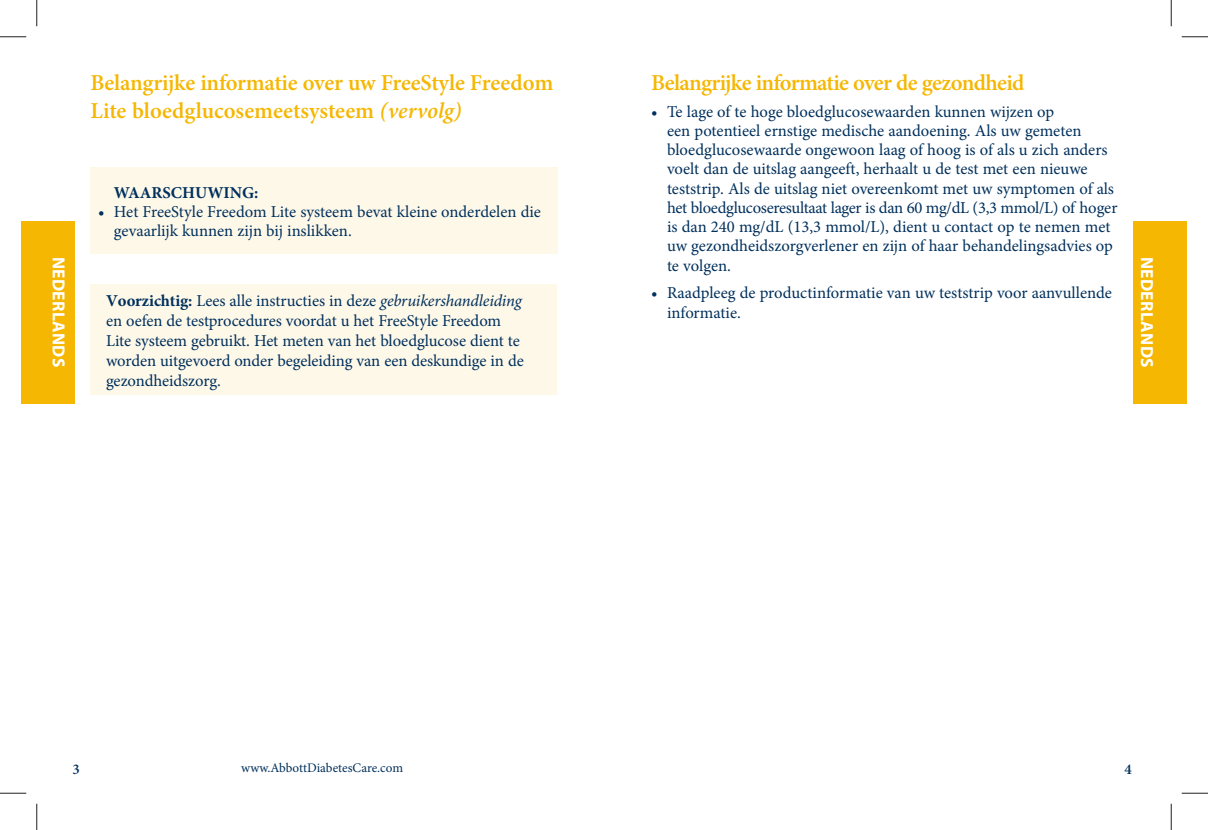
<style>
.page{position:relative;width:1208px;height:830px;background:#fff}
.page>*{position:absolute;margin:0;border:0;box-sizing:border-box;transform-origin:0 0}
.t1{font:600 22.75px/28px "Minion Pro";letter-spacing:-.01em;color:#f5b702}
.t2{font:600 22.75px "Minion Pro";letter-spacing:-.03em;color:#f5b702}
.t3{font:700 17.5px "Myriad Pro";letter-spacing:.02em;color:#fff}
.t4{font:16.62px/19.2px "Minion Pro";letter-spacing:-.005em;color:#00305c}
.t5{font:700 16.62px "Minion Pro";color:#00305c}
.t6{font:600 14.88px "Minion Pro";color:#00305c}
.t7{font:13.12px "Minion Pro";color:#00305c}
.s1{font-style:italic}
.s2{font-weight:700}
</style>
<div class="page">
<div style="left:21px;top:221px;width:54px;height:183px;background:#f5b702"></div>
<div style="left:1133px;top:221px;width:53px;height:182px;background:#f5b702"></div>
<div style="left:90px;top:167px;width:467px;height:87px;background:#fef8e9"></div>
<div style="left:90px;top:284px;width:467px;height:111px;background:#fef8e9"></div>
<svg style="left:0;top:36px;width:26px;height:1px"></svg>
<svg style="left:1181px;top:36px;width:27px;height:1px"></svg>
<svg style="left:0;top:792px;width:26px;height:1px"></svg>
<svg style="left:1181px;top:792px;width:27px;height:1px"></svg>
<svg style="left:36px;top:0;width:1px;height:26px"></svg>
<svg style="left:36px;top:803px;width:1px;height:27px"></svg>
<svg style="left:1170px;top:0;width:1px;height:26px"></svg>
<svg style="left:1170px;top:803px;width:1px;height:27px"></svg>
<p class="t3" style="left:70px;top:257px;width:112px;rotate:90deg">NEDERLANDS</p>
<h1 class="t1" style="left:90px;top:68px;width:464px">Belangrijke informatie over uw FreeStyle Freedom<br>Lite bloedglucosemeetsysteem <span class="s1">(vervolg)</span></h1>
<p class="t5" style="left:114px;top:180px;width:146px">WAARSCHUWING:</p>
<p class="t4" style="left:114px;top:202px;width:428px;text-indent:-16px">• Het FreeStyle Freedom Lite systeem bevat kleine onderdelen die gevaarlijk kunnen zijn bij inslikken.</p>
<p class="t4" style="left:106px;top:290px;width:419px;line-height:19.9px"><span class="s2">Voorzichtig:</span> Lees alle instructies in deze <span class="s1">gebruikershandleiding </span>en oefen de testprocedures voordat u het FreeStyle Freedom Lite systeem gebruikt. Het meten van het bloedglucose dient te worden uitgevoerd onder begeleiding van een deskundige in de gezondheidszorg.</p>
<h1 class="t2" style="left:651px;top:66px;width:375px">Belangrijke informatie over de gezondheid</h1>
<p class="t4" style="left:667px;top:102px;width:452px;text-indent:-16px">• Te lage of te hoge bloedglucosewaarden kunnen wijzen op<br>een potentieel ernstige medische aandoening. Als uw gemeten bloedglucosewaarde ongewoon laag of hoog is of als u zich anders voelt dan de uitslag aangeeft, herhaalt u de test met een nieuwe teststrip. Als de uitslag niet overeenkomt met uw symptomen of als het bloedglucoseresultaat lager is dan 60 mg/dL (3,3 mmol/L) of hoger is dan 240 mg/dL (13,3 mmol/L), dient u contact op te nemen met uw gezondheidszorgverlener en zijn of haar behandelingsadvies op te volgen.</p>
<p class="t4" style="left:667px;top:283px;width:446px;line-height:19.9px;text-indent:-16px">• Raadpleeg de productinformatie van uw teststrip voor aanvullende informatie.</p>
<p class="t3" style="left:1158px;top:257px;width:112px;rotate:90deg">NEDERLANDS</p>
<p class="t6" style="left:73px;top:758px;width:9px">3</p>
<p class="t7" style="left:241px;top:758px;width:163px">www.AbbottDiabetesCare.com</p>
<p class="t6" style="left:1124px;top:758px;width:9px">4</p>
</div>
